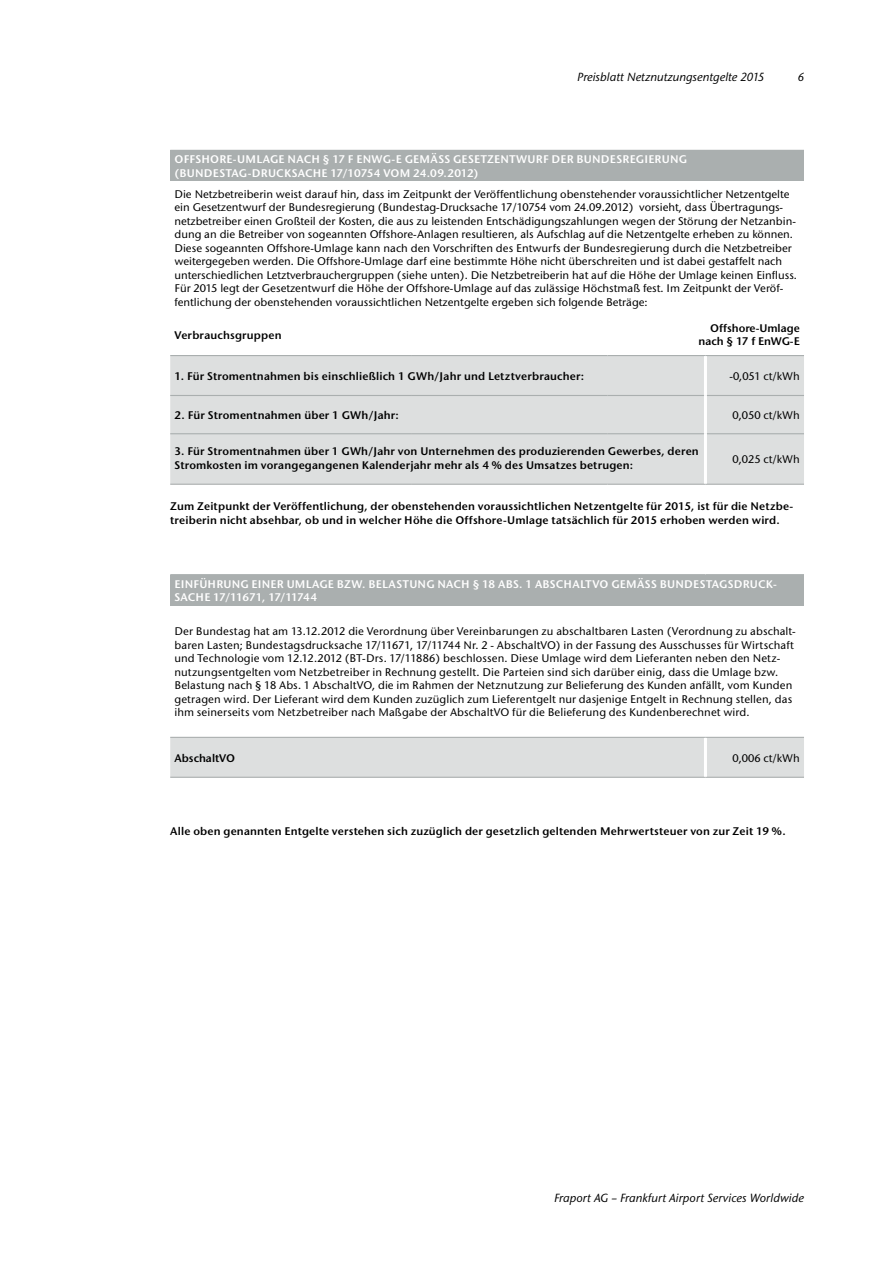
<style>
.page{position:relative;width:893px;height:1263px;background:#fff}
.page>*{position:absolute;margin:0;border:0;box-sizing:border-box;transform-origin:0 0}
.t1{font:italic 500 12px "Stone San Itc T";color:#000}
.t2{font:500 11.25px/13.5px "Stone San Itc T";color:#000}
.t3{font:11.25px/13.5px "Stone San Itc T Semi";letter-spacing:.015em;color:#000}
.t4{font:11.25px/13.5px "Stone San Itc T Semi";letter-spacing:.02em;color:#fff}
</style>
<div class="page">
<div style="left:170px;top:150px;width:634px;height:31px;background:#aaafaf"></div>
<div style="left:170px;top:356px;width:634px;height:128px;background:#dddfdf"></div>
<hr style="left:170px;top:355px;width:242px;height:1px;background:#aaafaf">
<hr style="left:170px;top:395px;width:242px;height:1px;background:#aaafaf">
<hr style="left:412px;top:395px;width:195px;height:1px;background:#aaafaf">
<hr style="left:607px;top:395px;width:97px;height:1px;background:#aaafaf">
<hr style="left:170px;top:433px;width:242px;height:1px;background:#aaafaf">
<hr style="left:412px;top:433px;width:195px;height:1px;background:#aaafaf">
<hr style="left:607px;top:433px;width:97px;height:1px;background:#aaafaf">
<hr style="left:170px;top:484px;width:242px;height:1px;background:#aaafaf">
<hr style="left:412px;top:484px;width:195px;height:1px;background:#aaafaf">
<hr style="left:607px;top:484px;width:98px;height:1px;background:#aaafaf">
<hr style="left:705px;top:355px;width:99px;height:1px;background:#aaafaf">
<hr style="left:707px;top:395px;width:97px;height:1px;background:#aaafaf">
<hr style="left:707px;top:433px;width:97px;height:1px;background:#aaafaf">
<hr style="left:705px;top:484px;width:99px;height:1px;background:#aaafaf">
<hr style="left:412px;top:355px;width:195px;height:1px;background:#aaafaf">
<hr style="left:607px;top:355px;width:98px;height:1px;background:#aaafaf">
<hr style="left:704px;top:356px;width:3px;height:39px;background:#fff">
<hr style="left:704px;top:395px;width:3px;height:39px;background:#fff">
<hr style="left:704px;top:434px;width:3px;height:50px;background:#fff">
<div style="left:170px;top:575px;width:634px;height:30px;background:#aaafaf"></div>
<div style="left:170px;top:738px;width:634px;height:39px;background:#dddfdf"></div>
<hr style="left:170px;top:737px;width:535px;height:1px;background:#aaafaf">
<hr style="left:170px;top:777px;width:535px;height:1px;background:#aaafaf">
<hr style="left:705px;top:737px;width:99px;height:1px;background:#aaafaf">
<hr style="left:705px;top:777px;width:99px;height:1px;background:#aaafaf">
<hr style="left:704px;top:738px;width:3px;height:39px;background:#fff">
<hr style="left:170px;top:574px;width:535px;height:1px;background:#aaafaf">
<hr style="left:705px;top:574px;width:99px;height:1px;background:#aaafaf">
<p class="t1" style="left:577px;top:69px;width:189px">Preisblatt Netznutzungsentgelte 2015</p>
<p class="t1" style="left:798px;top:69px;width:8px">6</p>
<p class="t4" style="left:174px;top:153px;width:514px">OFFSHORE-UMLAGE NACH § 17 F ENWG-E GEMÄSS GESETZENTWURF DER BUNDESREGIERUNG (BUNDESTAG-DRUCKSACHE 17/10754 VOM 24.09.2012)</p>
<p class="t2" style="left:174px;top:187px;width:624px">Die Netzbetreiberin weist darauf hin, dass im Zeitpunkt der Veröffentlichung obenstehender voraussichtlicher Netzentgelte ein Gesetzentwurf der Bundesregierung (Bundestag-Drucksache 17/10754 vom 24.09.2012) vorsieht, dass Übertragungs&shy;netzbetreiber einen Großteil der Kosten, die aus zu leistenden Entschädigungszahlungen wegen der Störung der Netzanbin&shy;dung an die Betreiber von sogeannten Offshore-Anlagen resultieren, als Aufschlag auf die Netzentgelte erheben zu können.<br>Diese sogeannten Offshore-Umlage kann nach den Vorschriften des Entwurfs der Bundesregierung durch die Netzbetreiber weitergegeben werden. Die Offshore-Umlage darf eine bestimmte Höhe nicht überschreiten und ist dabei gestaffelt nach unterschiedlichen Letztverbrauchergruppen (siehe unten). Die Netzbetreiberin hat auf die Höhe der Umlage keinen Einfluss.<br>Für 2015 legt der Gesetzentwurf die Höhe der Offshore-Umlage auf das zulässige Höchstmaß fest. Im Zeitpunkt der Veröf&shy;fentlichung der obenstehenden voraussichtlichen Netzentgelte ergeben sich folgende Beträge:</p>
<p class="t3" style="left:174px;top:328px;width:109px">Verbrauchsgruppen</p>
<p class="t3" style="left:698px;top:321px;width:103px;text-align:right">Offshore-Umlage nach § 17 f EnWG-E</p>
<p class="t3" style="left:174px;top:369px;width:411px">1. Für Stromentnahmen bis einschließlich 1 GWh/Jahr und Letztverbraucher:</p>
<p class="t2" style="left:729px;top:369px;width:72px">-0,051 ct/kWh</p>
<p class="t3" style="left:174px;top:408px;width:226px">2. Für Stromentnahmen über 1 GWh/Jahr:</p>
<p class="t2" style="left:732px;top:408px;width:69px">0,050 ct/kWh</p>
<p class="t3" style="left:174px;top:445px;width:526px">3. Für Stromentnahmen über 1 GWh/Jahr von Unternehmen des produzierenden Gewerbes, deren<br>Stromkosten im vorangegangenen Kalenderjahr mehr als 4 % des Umsatzes betrugen:</p>
<p class="t2" style="left:732px;top:453px;width:69px">0,025 ct/kWh</p>
<p class="t3" style="left:170px;top:500px;width:625px">Zum Zeitpunkt der Veröffentlichung, der obenstehenden voraussichtlichen Netzentgelte für 2015, ist für die Netzbe&shy;treiberin nicht absehbar, ob und in welcher Höhe die Offshore-Umlage tatsächlich für 2015 erhoben werden wird.</p>
<p class="t4" style="left:174px;top:577px;width:604px">EINFÜHRUNG EINER UMLAGE BZW. BELASTUNG NACH § 18 ABS. 1 ABSCHALTVO GEMÄSS BUNDESTAGSDRUCK-<br>SACHE 17/11671, 17/11744</p>
<p class="t2" style="left:174px;top:625px;width:623px">Der Bundestag hat am 13.12.2012 die Verordnung über Vereinbarungen zu abschaltbaren Lasten (Verordnung zu abschalt&shy;baren Lasten; Bundestagsdrucksache 17/11671, 17/11744 Nr. 2 - AbschaltVO) in der Fassung des Ausschusses für Wirtschaft und Technologie vom 12.12.2012 (BT-Drs. 17/11886) beschlossen. Diese Umlage wird dem Lieferanten neben den Netz&shy;nutzungsentgelten vom Netzbetreiber in Rechnung gestellt. Die Parteien sind sich darüber einig, dass die Umlage bzw.<br>Belastung nach § 18 Abs. 1 AbschaltVO, die im Rahmen der Netznutzung zur Belieferung des Kunden anfällt, vom Kunden getragen wird. Der Lieferant wird dem Kunden zuzüglich zum Lieferentgelt nur dasjenige Entgelt in Rechnung stellen, das ihm seinerseits vom Netzbetreiber nach Maßgabe der AbschaltVO für die Belieferung des Kundenberechnet wird.</p>
<p class="t3" style="left:174px;top:751px;width:62px">AbschaltVO</p>
<p class="t2" style="left:732px;top:751px;width:69px">0,006 ct/kWh</p>
<p class="t3" style="left:170px;top:824px;width:617px">Alle oben genannten Entgelte verstehen sich zuzüglich der gesetzlich geltenden Mehrwertsteuer von zur Zeit 19 %.</p>
<p class="t1" style="left:554px;top:1190px;width:251px">Fraport AG – Frankfurt Airport Services Worldwide</p>
</div>
